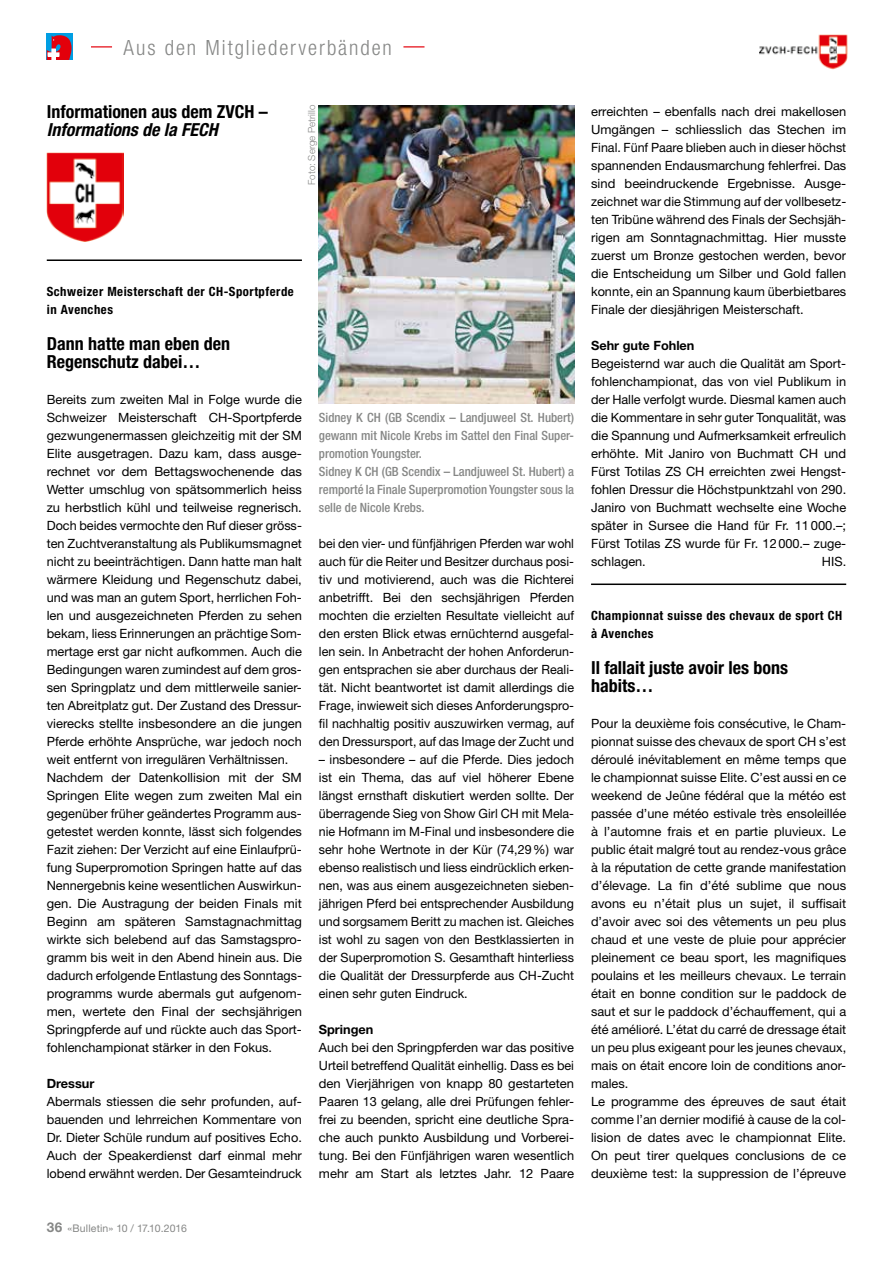
<style>
.page{position:relative;width:893px;height:1263px;background:#fff}
.page>*{position:absolute;margin:0;border:0;box-sizing:border-box;transform-origin:0 0}
.t1{font:300 condensed 21px "Helvetica Neue LT Std";letter-spacing:.09em;color:#868786}
.t2{font:700 condensed 18px/18px "Helvetica Neue LT Std";color:#000}
.t3{font:italic 700 condensed 18px "Helvetica Neue LT Std";color:#000}
.t4{font:12.75px/18px "Helvetica Neue LT Std";color:#000;text-align:justify}
.t5{font:500 condensed 12.75px/18px "Helvetica Neue LT Std";color:#868786}
.t6{font:700 condensed 12.75px/18px "Helvetica Neue LT Std";letter-spacing:.04em;color:#000}
.t7{font:700 12.75px "Helvetica Neue LT Std";color:#000}
.t8{font:10.5px "Helvetica Neue LT Std";letter-spacing:.01em;color:#868786}
.t9{font:300 9.75px "Helvetica Neue LT Std";color:#868786}
.s1{font-weight:700;font-size:13.5px}
</style>
<div class="page">
<div style="left:47px;top:34px;width:26px;height:26px;background:#009ee3"></div>
<svg style="left:47px;top:35px;width:25px;height:25px"></svg>
<svg style="left:91px;top:46px;width:21px;height:1px"></svg>
<svg style="left:403px;top:46px;width:21px;height:1px"></svg>
<img style="left:760px;top:34px;width:88px;height:36px">
<img style="left:47px;top:153px;width:76px;height:89px">
<hr style="left:47px;top:259px;width:255px;height:2px;background:#000">
<hr style="left:591px;top:583px;width:255px;height:2px;background:#000">
<img style="left:319px;top:105px;width:255px;height:299px">
<h1 class="t1" style="left:124px;top:35px;width:270px">Aus den Mitgliederverbänden</h1>
<h2 class="t2" style="left:47px;top:102px;width:223px">Informationen aus dem ZVCH –</h2>
<h2 class="t3" style="left:47px;top:119px;width:173px">Informations de la FECH</h2>
<p class="t9" style="left:306px;top:185px;width:81px;rotate:-90deg">Foto: Serge Petrillo</p>
<p class="t6" style="left:47px;top:282px;width:248px">Schweizer Meisterschaft der CH-Sportpferde in Avenches</p>
<h2 class="t2" style="left:47px;top:334px;width:185px">Dann hatte man eben den<br>Regenschutz dabei…</h2>
<p class="t4" style="left:47px;top:390px;width:257px;text-align:left">Bereits zum zweiten Mal in Folge wurde die Schweizer Meisterschaft CH-Sportpferde gezwungenermassen gleichzeitig mit der SM Elite ausgetragen. Dazu kam, dass ausge&shy;rechnet vor dem Bettagswochenende das Wetter umschlug von spätsommerlich heiss zu herbstlich kühl und teilweise regnerisch.<br>Doch beides vermochte den Ruf dieser gröss&shy;ten Zuchtveranstaltung als Publikumsmagnet nicht zu beeinträchtigen. Dann hatte man halt wärmere Kleidung und Regenschutz dabei, und was man an gutem Sport, herrlichen Foh&shy;len und ausgezeichneten Pferden zu sehen bekam, liess Erinnerungen an prächtige Som&shy;mertage erst gar nicht aufkommen. Auch die Bedingungen waren zumindest auf dem gros&shy;sen Springplatz und dem mittlerweile sanier&shy;ten Abreitplatz gut. Der Zustand des Dressur&shy;vierecks stellte insbesondere an die jungen Pferde erhöhte Ansprüche, war jedoch noch weit entfernt von irregulären Verhältnissen.<br>Nachdem der Datenkollision mit der SM Springen Elite wegen zum zweiten Mal ein gegenüber früher geändertes Programm aus&shy;getestet werden konnte, lässt sich folgendes Fazit ziehen: Der Verzicht auf eine Einlaufprü&shy;fung Superpromotion Springen hatte auf das Nennergebnis keine wesentlichen Auswirkun&shy;gen. Die Austragung der beiden Finals mit Beginn am späteren Samstagnachmittag wirkte sich belebend auf das Samstagspro&shy;gramm bis weit in den Abend hinein aus. Die dadurch erfolgende Entlastung des Sonntags&shy;programms wurde abermals gut aufgenom&shy;men, wertete den Final der sechsjährigen Springpferde auf und rückte auch das Sport&shy;fohlenchampionat stärker in den Fokus.</p>
<p class="t7" style="left:47px;top:1075px;width:49px">Dressur</p>
<p class="t4" style="left:47px;top:1092px;width:257px">Abermals stiessen die sehr profunden, auf&shy;bauenden und lehrreichen Kommentare von Dr. Dieter Schüle rundum auf positives Echo.<br>Auch der Speakerdienst darf einmal mehr lobend erwähnt werden. Der Gesamteindruck</p>
<p class="t5" style="left:319px;top:408px;width:257px">Sidney K CH (GB Scendix – Landjuweel St. Hubert) gewann mit Nicole Krebs im Sattel den Final Super&shy;promotion Youngster.<br>Sidney K CH (GB Scendix – Landjuweel St. Hubert) a remporté la Finale Superpromotion Youngster sous la selle de Nicole Krebs.</p>
<p class="t4" style="left:319px;top:534px;width:257px">bei den vier- und fünfjährigen Pferden war wohl auch für die Reiter und Besitzer durchaus posi&shy;tiv und motivierend, auch was die Richterei anbetrifft. Bei den sechsjährigen Pferden mochten die erzielten Resultate vielleicht auf den ersten Blick etwas ernüchternd ausgefal&shy;len sein. In Anbetracht der hohen Anforderun&shy;gen entsprachen sie aber durchaus der Reali&shy;tät. Nicht beantwortet ist damit allerdings die Frage, inwieweit sich dieses Anforderungspro&shy;fil nachhaltig positiv auszuwirken vermag, auf den Dressursport, auf das Image der Zucht und</p>
<p class="t4" style="left:319px;top:750px;width:257px">– insbesondere – auf die Pferde. Dies jedoch ist ein Thema, das auf viel höherer Ebene längst ernsthaft diskutiert werden sollte. Der überragende Sieg von Show Girl CH mit Mela&shy;nie Hofmann im M-Final und insbesondere die sehr hohe Wertnote in der Kür (74,29%) war ebenso realistisch und liess eindrücklich erken&shy;nen, was aus einem ausgezeichneten sieben&shy;jährigen Pferd bei entsprechender Ausbildung und sorgsamem Beritt zu machen ist. Gleiches ist wohl zu sagen von den Bestklassierten in der Superpromotion S. Gesamthaft hinterliess die Qualität der Dressurpferde aus CH-Zucht einen sehr guten Eindruck.</p>
<p class="t7" style="left:319px;top:1021px;width:56px">Springen</p>
<p class="t4" style="left:319px;top:1038px;width:257px">Auch bei den Springpferden war das positive Urteil betreffend Qualität einhellig. Dass es bei den Vierjährigen von knapp 80 gestarteten Paaren 13 gelang, alle drei Prüfungen fehler&shy;frei zu beenden, spricht eine deutliche Spra&shy;che auch punkto Ausbildung und Vorberei&shy;tung. Bei den Fünfjährigen waren wesentlich mehr am Start als letztes Jahr. 12 Paare</p>
<p class="t8" style="left:47px;top:1222px;width:142px"><span class="s1">36</span> «Bulletin» 10 / 17.10.2016</p>
<p class="t4" style="left:591px;top:102px;width:257px">erreichten – ebenfalls nach drei makellosen Umgängen – schliesslich das Stechen im Final. Fünf Paare blieben auch in dieser höchst spannenden Endausmarchung fehlerfrei. Das sind beeindruckende Ergebnisse. Ausge&shy;zeichnet war die Stimmung auf der vollbesetz&shy;ten Tribüne während des Finals der Sechsjäh&shy;rigen am Sonntagnachmittag. Hier musste zuerst um Bronze gestochen werden, bevor die Entscheidung um Silber und Gold fallen konnte, ein an Spannung kaum überbietbares Finale der diesjährigen Meisterschaft.</p>
<p class="t7" style="left:591px;top:337px;width:105px">Sehr gute Fohlen</p>
<p class="t4" style="left:591px;top:354px;width:257px">Begeisternd war auch die Qualität am Sport&shy;fohlenchampionat, das von viel Publikum in der Halle verfolgt wurde. Diesmal kamen auch die Kommentare in sehr guter Tonqualität, was die Spannung und Aufmerksamkeit erfreulich erhöhte. Mit Janiro von Buchmatt CH und Fürst Totilas ZS CH erreichten zwei Hengst&shy;fohlen Dressur die Höchstpunktzahl von 290.<br>Janiro von Buchmatt wechselte eine Woche später in Sursee die Hand für Fr. 11000.–; Fürst Totilas ZS wurde für Fr. 12000.– zuge&shy;schlagen.</p>
<p class="t4" style="left:822px;top:552px;width:26px">HIS.</p>
<p class="t6" style="left:591px;top:606px;width:253px">Championnat suisse des chevaux de sport CH à Avenches</p>
<h2 class="t2" style="left:591px;top:658px;width:198px">Il fallait juste avoir les bons habits…</h2>
<p class="t4" style="left:591px;top:714px;width:257px;text-align:left">Pour la deuxième fois consécutive, le Cham&shy;pionnat suisse des chevaux de sport CH s’est déroulé inévitablement en même temps que le championnat suisse Elite. C’est aussi en ce weekend de Jeûne fédéral que la météo est passée d’une météo estivale très ensoleillée à l’automne frais et en partie pluvieux. Le public était malgré tout au rendez-vous grâce à la réputation de cette grande manifestation d’élevage. La fin d’été sublime que nous avons eu n’était plus un sujet, il suffisait d’avoir avec soi des vêtements un peu plus chaud et une veste de pluie pour apprécier pleinement ce beau sport, les magnifiques poulains et les meilleurs chevaux. Le terrain était en bonne condition sur le paddock de saut et sur le paddock d’échauffement, qui a été amélioré. L’état du carré de dressage était un peu plus exigeant pour les jeunes chevaux, mais on était encore loin de conditions anor&shy;males.<br>Le programme des épreuves de saut était comme l’an dernier modifié à cause de la col&shy;lision de dates avec le championnat Elite.<br>On peut tirer quelques conclusions de ce deuxième test: la suppression de l’épreuve</p>
</div>
